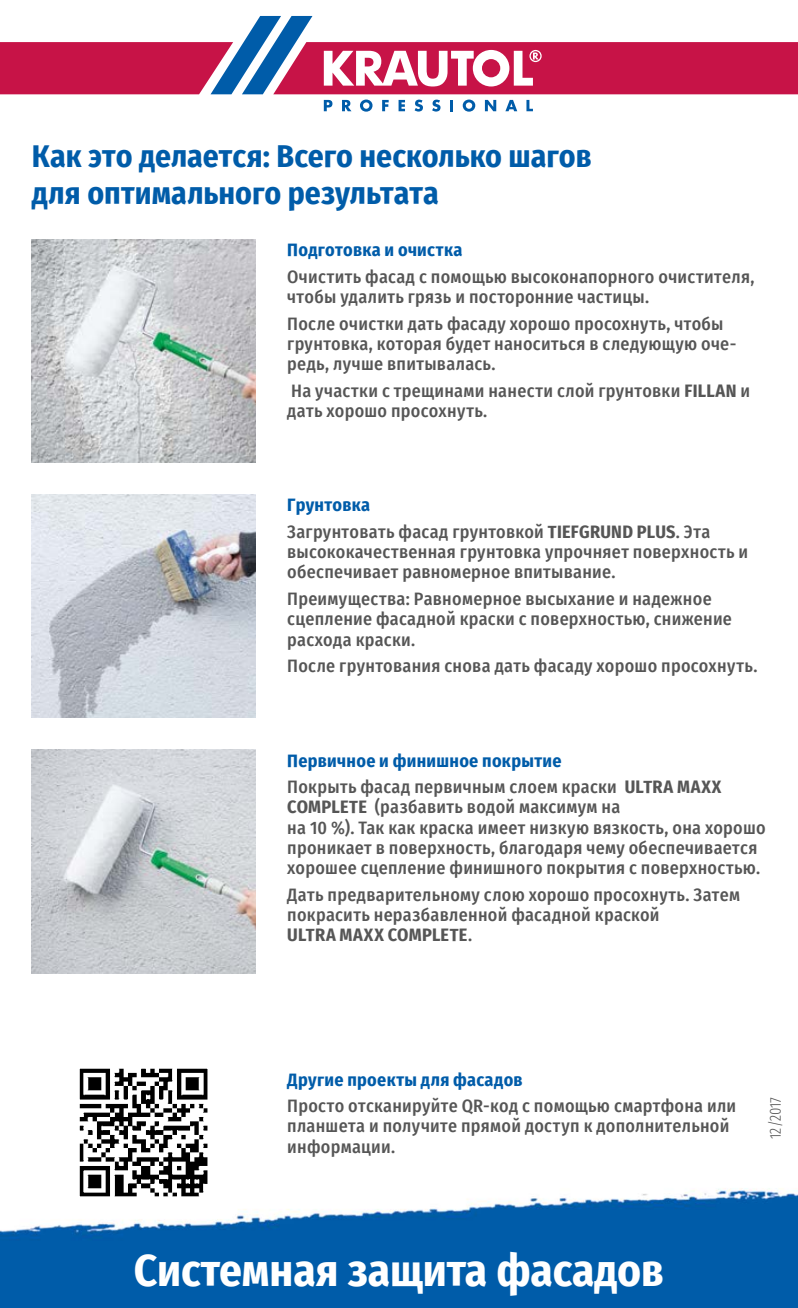
<style>
.page{position:relative;width:798px;height:1308px;background:#fff}
.page>*{position:absolute;margin:0;border:0;box-sizing:border-box;transform-origin:0 0}
.t1{font:700 45px "Fira Sans Condensed";color:#fff}
.t2{font:700 31.5px/37.8px "Fira Sans Condensed";color:#005ca9}
.t3{font:500 18px/20.2px "Fira Sans Condensed";letter-spacing:.015em;color:#565656}
.t4{font:700 18px "Fira Sans Condensed";letter-spacing:.02em;color:#005ca9}
.t5{font:300 extra-condensed 15.75px "Fira Sans";color:#565656}
.s1{font-weight:700}
.s2{font-weight:700;color:#005ca9}
</style>
<div class="page">
<img style="left:0;top:1188px;width:797px;height:119px">
<svg style="left:0;top:16px;width:797px;height:78px"></svg>
<svg style="left:324px;top:100px;width:8px;height:11px"></svg>
<svg style="left:342px;top:100px;width:9px;height:11px"></svg>
<svg style="left:360px;top:100px;width:12px;height:12px"></svg>
<svg style="left:382px;top:100px;width:6px;height:11px"></svg>
<svg style="left:398px;top:100px;width:7px;height:11px"></svg>
<svg style="left:414px;top:100px;width:9px;height:12px"></svg>
<svg style="left:432px;top:100px;width:8px;height:12px"></svg>
<svg style="left:450px;top:100px;width:3px;height:11px"></svg>
<svg style="left:462px;top:100px;width:13px;height:12px"></svg>
<svg style="left:484px;top:100px;width:12px;height:11px"></svg>
<svg style="left:505px;top:100px;width:12px;height:11px"></svg>
<svg style="left:526px;top:100px;width:6px;height:11px"></svg>
<svg style="left:75px;top:1068px;width:138px;height:133px"></svg>
<img style="left:32px;top:749px;width:223px;height:224px">
<img style="left:32px;top:494px;width:223px;height:224px">
<img style="left:32px;top:239px;width:223px;height:223px">
<h2 class="t2" style="left:32px;top:135px;width:561px">Как это делается: Всего несколько шагов для оптимального результата</h2>
<p class="t4" style="left:287px;top:235px;width:176px">Подготовка и очистка</p>
<p class="t3" style="left:287px;top:265px;width:468px">Очистить фасад с помощью высоконапорного очистителя, чтобы удалить грязь и посторонние частицы.</p>
<p class="t3" style="left:287px;top:312px;width:450px">После очистки дать фасаду хорошо просохнуть, чтобы грунтовка, которая будет наноситься в следующую оче&shy;редь, лучше впитывалась.</p>
<p class="t3" style="left:287px;top:379px;width:464px">На участки с трещинами нанести слой грунтовки <span class="s1">FILLAN</span> и дать хорошо просохнуть.</p>
<p class="t3" style="left:287px;top:491px;width:424px;line-height:26.6px"><span class="s2">Грунтовка<br></span>Загрунтовать фасад грунтовкой <span class="s1">TIEFGRUND PLUS</span>. Эта</p>
<p class="t3" style="left:287px;top:541px;width:462px">высококачественная грунтовка упрочняет поверхность и обеспечивает равномерное впитывание.</p>
<p class="t3" style="left:287px;top:588px;width:446px">Преимущества: Равномерное высыхание и надежное сцепление фасадной краски с поверхностью, снижение расхода краски.</p>
<p class="t3" style="left:287px;top:655px;width:471px">После грунтования снова дать фасаду хорошо просохнуть.</p>
<p class="t3" style="left:287px;top:746px;width:435px;line-height:26.6px"><span class="s2">Первичное и финишное покрытие<br></span>Покрыть фасад первичным слоем краски <span class="s1">ULTRA MAXX</span></p>
<p class="t3" style="left:287px;top:796px;width:480px"><span class="s1">COMPLETE</span> (разбавить водой максимум на<br>на 10 %). Так как краска имеет низкую вязкость, она хорошо проникает в поверхность, благодаря чему обеспечивается хорошее сцепление финишного покрытия с поверхностью.</p>
<p class="t3" style="left:287px;top:883px;width:454px">Дать предварительному слою хорошо просохнуть. Затем покрасить неразбавленной фасадной краской<br><span class="s1">ULTRA MAXX COMPLETE</span>.</p>
<p class="t4" style="left:287px;top:1064px;width:237px">Другие проекты для фасадов</p>
<p class="t3" style="left:287px;top:1094px;width:450px">Просто отсканируйте QR-код с помощью смартфона или планшета и получите прямой доступ к дополнительной информации.</p>
<p class="t5" style="left:763px;top:1138px;width:43px;rotate:-90deg">12/2017</p>
<h1 class="t1" style="left:134px;top:1232px;width:531px">Системная защита фасадов</h1>
</div>
